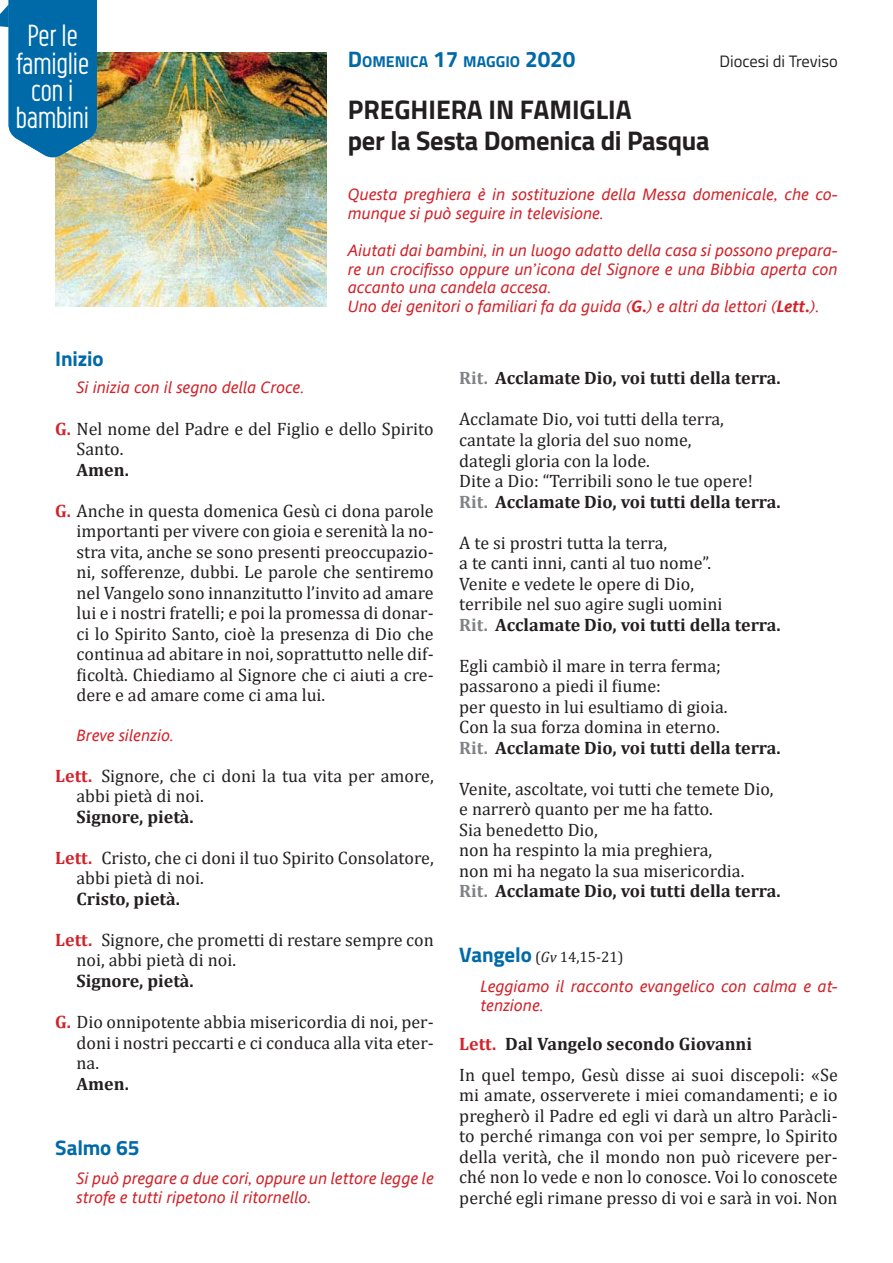
<style>
.page{position:relative;width:893px;height:1263px;background:#fff}
.page>*{position:absolute;margin:0;border:0;box-sizing:border-box;transform-origin:0 0}
.t1{font:700 30.3px "Industrial Sans";letter-spacing:-.005em;color:#fff}
.t2{font:700 27px/31px "Titillium";letter-spacing:-.01em;color:#231f20}
.t3{font:700 21px "Titillium";letter-spacing:-.005em;color:#006aa8}
.t4{font:18px/20.5px "Cambria";color:#231f20}
.t5{font:700 18px "Cambria";color:#231f20}
.t6{font:italic 16.5px/18.8px "Andale Sans";color:#d1232a}
.t7{font:16.5px "Titillium";color:#231f20}
.t8{font:700 15.75px "Titillium";color:#006aa8}
.t9{font:15px "Cambria";color:#231f20}
.s1{font-size:22.5px}
.s2{font-weight:700}
.s3{font-weight:700;color:#d1232a}
.s4{color:#808285}
.s5{font-family:"Titillium";font-weight:700;font-size:21px;color:#006aa8}
.s6{font-style:italic}
.s7{color:#d1232a}
</style>
<div class="page">
<img style="left:55px;top:52px;width:272px;height:254px">
<svg style="left:0;top:0;width:97px;height:158px;background:#237db0"></svg>
<p class="t1" style="left:27px;top:19px;width:52px">Per le</p>
<p class="t1" style="left:16px;top:46px;width:74px">famiglie</p>
<p class="t1" style="left:31px;top:74px;width:44px">con i</p>
<p class="t1" style="left:16px;top:101px;width:75px">bambini</p>
<p class="t8" style="left:348px;top:50px;width:229px"><span class="s1">D</span>OMENICA <span class="s1">17</span> MAGGIO <span class="s1">2020</span></p>
<p class="t7" style="left:719px;top:50px;width:120px">Diocesi di Treviso</p>
<p class="t2" style="left:348px;top:93px;width:363px">PREGHIERA IN FAMIGLIA<br>per la Sesta Domenica di Pasqua</p>
<p class="t6" style="left:348px;top:185px;width:491px">Questa preghiera è in sostituzione della Messa domenicale, che co&shy;munque si può seguire in televisione.</p>
<p class="t6" style="left:348px;top:241px;width:491px;text-align:justify">Aiutati dai bambini, in un luogo adatto della casa si possono prepara&shy;re un crocifisso oppure un’icona del Signore e una Bibbia aperta con accanto una candela accesa.</p>
<p class="t6" style="left:348px;top:296px;width:473px">Uno dei genitori o familiari fa da guida (<span class="s2">G.</span>) e altri da lettori (<span class="s2">Lett.</span>).</p>
<p class="t3" style="left:55px;top:343px;width:50px">Inizio</p>
<p class="t6" style="left:77px;top:378px;width:229px">Si inizia con il segno della Croce.</p>
<p class="t4" style="left:77px;top:418px;width:359px;text-indent:-21px"><span class="s3">G.</span> Nel nome del Padre e del Figlio e dello Spirito<br>Santo.</p>
<p class="t5" style="left:77px;top:457px;width:54px">Amen.</p>
<p class="t4" style="left:77px;top:500px;width:359px;text-align:justify;text-indent:-21px"><span class="s3">G.</span> Anche in questa domenica Gesù ci dona parole importanti per vivere con gioia e serenità la no&shy;stra vita, anche se sono presenti preoccupazio&shy;ni, sofferenze, dubbi. Le parole che sentiremo nel Vangelo sono innanzitutto l’invito ad amare lui e i nostri fratelli; e poi la promessa di donar&shy;ci lo Spirito Santo, cioè la presenza di Dio che continua ad abitare in noi, soprattutto nelle dif&shy;ficoltà. Chiediamo al Signore che ci aiuti a cre&shy;dere e ad amare come ci ama lui.</p>
<p class="t6" style="left:77px;top:725px;width:99px">Breve silenzio.</p>
<p class="t4" style="left:77px;top:765px;width:359px;text-indent:-21px"><span class="s3">Lett.</span> Signore, che ci doni la tua vita per amore, abbi pietà di noi.</p>
<p class="t5" style="left:77px;top:804px;width:119px">Signore, pietà.</p>
<p class="t4" style="left:77px;top:847px;width:359px;text-indent:-21px"><span class="s3">Lett.</span> Cristo, che ci doni il tuo Spirito Consolatore, abbi pietà di noi.</p>
<p class="t5" style="left:77px;top:886px;width:105px">Cristo, pietà.</p>
<p class="t4" style="left:77px;top:929px;width:359px;text-indent:-21px"><span class="s3">Lett.</span> Signore, che prometti di restare sempre con noi, abbi pietà di noi.</p>
<p class="t5" style="left:77px;top:968px;width:119px">Signore, pietà.</p>
<p class="t4" style="left:77px;top:1011px;width:359px;text-align:justify;text-indent:-21px"><span class="s3">G.</span> Dio onnipotente abbia misericordia di noi, per&shy;doni i nostri peccarti e ci conduca alla vita eter&shy;na.</p>
<p class="t5" style="left:77px;top:1071px;width:54px">Amen.</p>
<p class="t3" style="left:55px;top:1131px;width:86px">Salmo 65</p>
<p class="t6" style="left:77px;top:1168px;width:359px">Si può pregare a due cori, oppure un lettore legge le strofe e tutti ripetono il ritornello.</p>
<p class="t5" style="left:459px;top:366px;width:323px"><span class="s4">Rit.</span> Acclamate Dio, voi tutti della terra.</p>
<p class="t4" style="left:459px;top:409px;width:266px">Acclamate Dio, voi tutti della terra,</p>
<p class="t4" style="left:459px;top:429px;width:234px">cantate la gloria del suo nome,</p>
<p class="t4" style="left:459px;top:450px;width:192px">dategli gloria con la lode.</p>
<p class="t4" style="left:459px;top:470px;width:295px">Dite a Dio: “Terribili sono le tue opere!</p>
<p class="t5" style="left:459px;top:489px;width:323px"><span class="s4">Rit.</span> Acclamate Dio, voi tutti della terra.</p>
<p class="t4" style="left:459px;top:532px;width:209px">A te si prostri tutta la terra,</p>
<p class="t4" style="left:459px;top:553px;width:253px">a te canti inni, canti al tuo nome”.</p>
<p class="t4" style="left:459px;top:573px;width:236px">Venite e vedete le opere di Dio,</p>
<p class="t4" style="left:459px;top:594px;width:265px">terribile nel suo agire sugli uomini</p>
<p class="t5" style="left:459px;top:612px;width:323px"><span class="s4">Rit.</span> Acclamate Dio, voi tutti della terra.</p>
<p class="t4" style="left:459px;top:655px;width:263px">Egli cambiò il mare in terra ferma;</p>
<p class="t4" style="left:459px;top:676px;width:203px">passarono a piedi il fiume:</p>
<p class="t4" style="left:459px;top:696px;width:270px">per questo in lui esultiamo di gioia.</p>
<p class="t4" style="left:459px;top:717px;width:262px">Con la sua forza domina in eterno.</p>
<p class="t5" style="left:459px;top:735px;width:323px"><span class="s4">Rit.</span> Acclamate Dio, voi tutti della terra.</p>
<p class="t4" style="left:459px;top:778px;width:316px">Venite, ascoltate, voi tutti che temete Dio,</p>
<p class="t4" style="left:459px;top:799px;width:255px">e narrerò quanto per me ha fatto.</p>
<p class="t4" style="left:459px;top:819px;width:140px">Sia benedetto Dio,</p>
<p class="t4" style="left:459px;top:840px;width:254px">non ha respinto la mia preghiera,</p>
<p class="t4" style="left:459px;top:860px;width:287px">non mi ha negato la sua misericordia.</p>
<p class="t5" style="left:459px;top:879px;width:323px"><span class="s4">Rit.</span> Acclamate Dio, voi tutti della terra.</p>
<p class="t9" style="left:459px;top:948px;width:166px"><span class="s5">Vangelo</span> (<span class="s6">Gv</span> 14,15-21)</p>
<p class="t6" style="left:480px;top:976px;width:359px">Leggiamo il racconto evangelico con calma e at&shy;tenzione.</p>
<p class="t5" style="left:459px;top:1031px;width:294px"><span class="s7">Lett.</span> Dal Vangelo secondo Giovanni</p>
<p class="t4" style="left:459px;top:1064px;width:380px;text-align:justify">In quel tempo, Gesù disse ai suoi discepoli: «Se mi amate, osserverete i miei comandamenti; e io pregherò il Padre ed egli vi darà un altro Paràcli&shy;to perché rimanga con voi per sempre, lo Spirito della verità, che il mondo non può ricevere per&shy;ché non lo vede e non lo conosce. Voi lo conoscete perché egli rimane presso di voi e sarà in voi. Non</p>
</div>
